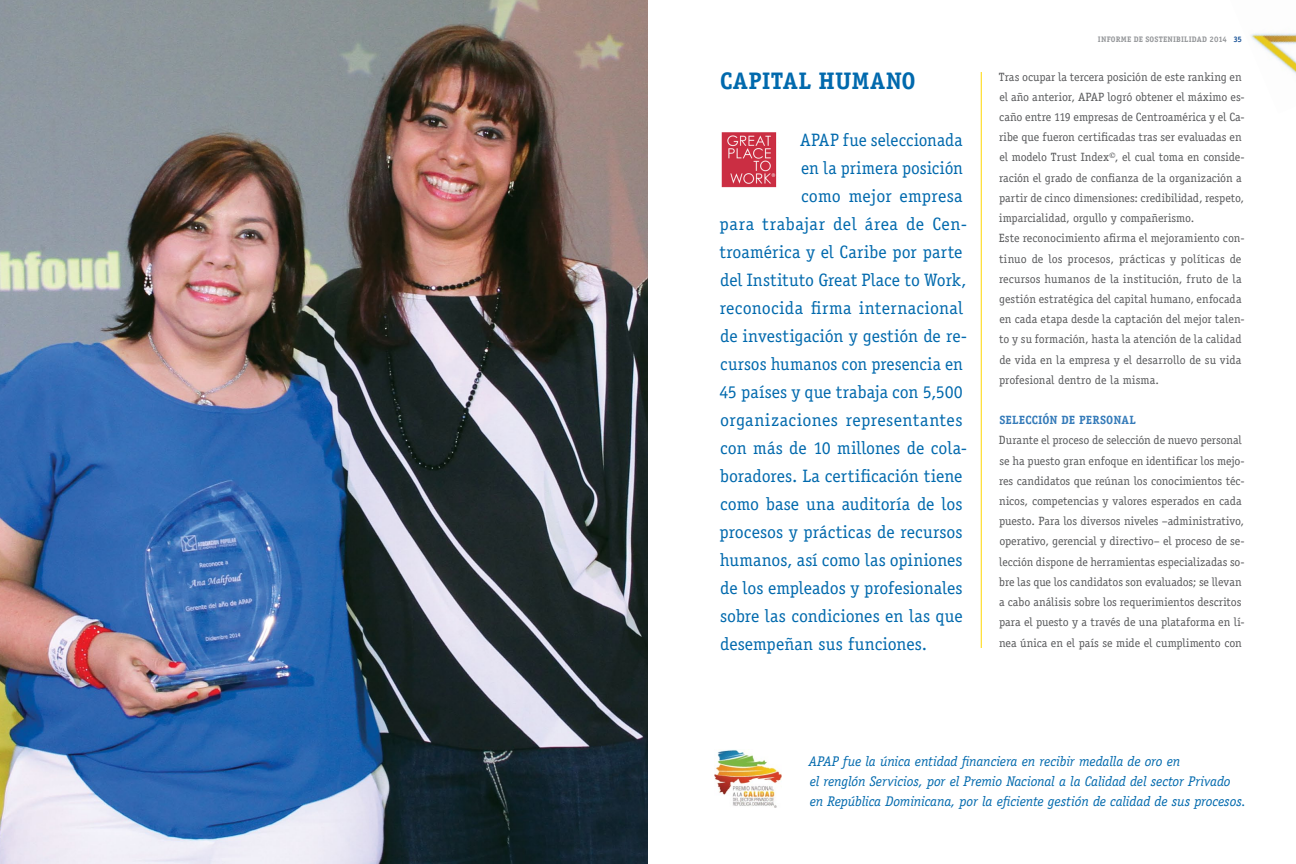
<style>
.page{position:relative;width:1296px;height:864px;background:#fff}
.page>*{position:absolute;margin:0;border:0;box-sizing:border-box;transform-origin:0 0}
.t1{font:700 24px "Officina Serif Std";letter-spacing:.01em;color:#0069ad}
.t2{font:18px "Officina Serif Std";letter-spacing:.005em;color:#0069ad}
.t3{font:italic 14px/20px "Officina Serif Std";letter-spacing:-.01em;color:#0069ad}
.t4{font:12px/20.2px "Officina Serif Std";color:#58595b}
.t5{font:700 12px "Officina Serif Std";letter-spacing:.01em;color:#357bb9}
.t6{font:700 8px "Officina Serif Std";letter-spacing:-.02em;color:#939598}
.s1{color:#185297}
</style>
<div class="page">
<img style="left:1251px;top:33px;width:45px;height:41px">
<img style="left:0;top:0;width:648px;height:864px">
<hr style="left:981px;top:72px;width:1px;height:576px;background:#ffd800">
<img style="left:721px;top:132px;width:56px;height:56px">
<img style="left:714px;top:750px;width:67px;height:58px">
<p class="t6" style="left:1098px;top:34px;width:6px">INFORME</p>
<p class="t6" style="left:1134px;top:34px;width:17px">DE SOSTENIBILIDAD</p>
<p class="t6" style="left:1210px;top:34px;width:34px">2014 <span class="s1">35</span></p>
<h1 class="t1" style="left:720px;top:66px;width:197px">CAPITAL HUMANO</h1>
<p class="t4" style="left:999px;top:66px;width:244px">Tras ocupar la tercera posición de este ranking en el año anterior, APAP</p>
<p class="t4" style="left:999px;top:87px;width:247px;text-indent:108px">logró obtener el máximo es&shy;caño entre 119 empresas de Centroamérica y el Ca&shy;ribe que fueron certificadas tras ser evaluadas en el modelo Trust Index©, el cual toma en conside&shy;ración el grado de confianza de la organización a partir de cinco dimensiones: credibilidad, respeto, imparcialidad, orgullo y compañerismo.<br>Este reconocimiento afirma el mejoramiento con&shy;tinuo de los procesos, prácticas y políticas de recursos humanos de la institución, fruto de la gestión estratégica del capital humano, enfocada en cada etapa desde la captación del mejor talen&shy;to y su formación, hasta la atención de la calidad de vida en la empresa y el desarrollo de su vida profesional dentro de la misma.</p>
<p class="t5" style="left:999px;top:413px;width:138px">SELECCIÓN DE PERSONAL</p>
<p class="t4" style="left:999px;top:430px;width:247px">Durante el proceso de selección de nuevo personal se ha puesto gran enfoque en identificar los mejo&shy;res candidatos que reúnan los conocimientos téc&shy;nicos, competencias y valores esperados en cada puesto. Para los diversos niveles –administrativo, operativo, gerencial y directivo– el proceso de se&shy;lección dispone de herramientas especializadas so&shy;bre las que los candidatos son evaluados; se llevan a cabo análisis sobre los requerimientos descritos para el puesto y a través de una plataforma en lí&shy;nea única en el país se mide el cumplimento con</p>
<h2 class="t2" style="left:800px;top:129px;width:11px">APAP</h2>
<h2 class="t2" style="left:843px;top:129px;width:121px">fue seleccionada</h2>
<h2 class="t2" style="left:801px;top:157px;width:163px">en la primera posición</h2>
<h2 class="t2" style="left:801px;top:185px;width:163px">como mejor empresa</h2>
<h2 class="t2" style="left:720px;top:213px;width:249px">para trabajar del área de Cen-</h2>
<h2 class="t2" style="left:719px;top:241px;width:245px">troamérica y el Caribe por parte</h2>
<h2 class="t2" style="left:720px;top:269px;width:248px">del Instituto Great Place to Work,</h2>
<h2 class="t2" style="left:720px;top:297px;width:245px">reconocida firma internacional</h2>
<h2 class="t2" style="left:720px;top:325px;width:249px">de investigación y gestión de re-</h2>
<h2 class="t2" style="left:720px;top:353px;width:244px">cursos humanos con presencia en</h2>
<h2 class="t2" style="left:720px;top:381px;width:245px">45 países y que trabaja con 5,500</h2>
<h2 class="t2" style="left:720px;top:409px;width:244px">organizaciones representantes</h2>
<h2 class="t2" style="left:720px;top:437px;width:248px">con más de 10 millones de cola-</h2>
<h2 class="t2" style="left:720px;top:465px;width:244px">boradores. La certificación tiene</h2>
<h2 class="t2" style="left:720px;top:493px;width:244px">como base una auditoría de los</h2>
<h2 class="t2" style="left:720px;top:521px;width:244px">procesos y prácticas de recursos</h2>
<h2 class="t2" style="left:720px;top:549px;width:244px">humanos, así como las opiniones</h2>
<h2 class="t2" style="left:720px;top:577px;width:244px">de los empleados y profesionales</h2>
<h2 class="t2" style="left:720px;top:605px;width:244px">sobre las condiciones en las que</h2>
<h2 class="t2" style="left:720px;top:633px;width:208px">desempeñan sus funciones.</h2>
<p class="t3" style="left:809px;top:751px;width:439px">APAP fue la única entidad financiera en recibir medalla de oro en<br>el renglón Servicios, por el Premio Nacional a la Calidad del sector Privado en República Dominicana, por la eficiente gestión de calidad de sus procesos.</p>
</div>
